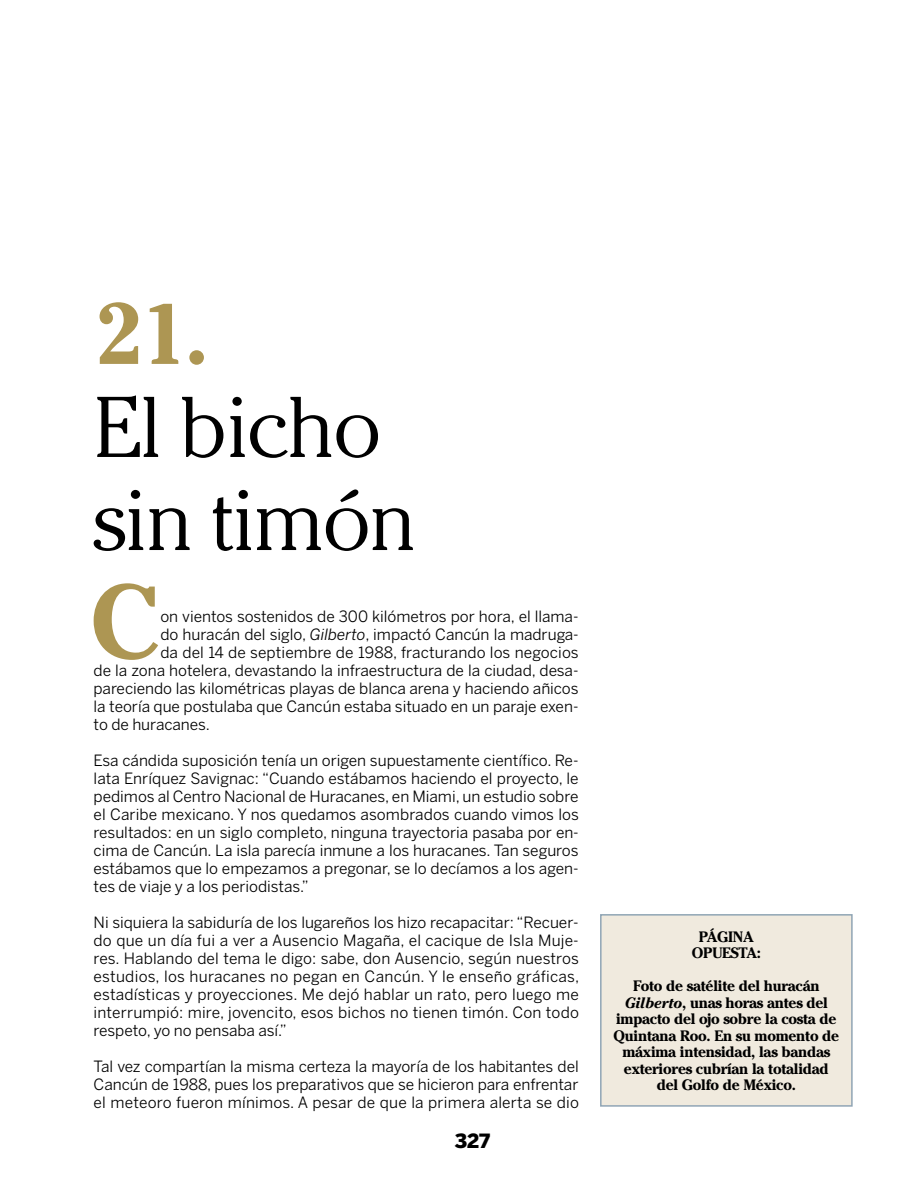
<style>
.page{position:relative;width:915px;height:1191px;background:#fff}
.page>*{position:absolute;margin:0;border:0;box-sizing:border-box;transform-origin:0 0}
.t1{font:700 103.5px "Cheltenham Std";color:#ad9653}
.t2{font:300 85.5px/93px "Cheltenham Std";letter-spacing:-.025em;color:#000}
.t3{font:700 85.5px "Cheltenham Std";color:#ad9653}
.t4{font:900 19.5px "Benton Sans";color:#000}
.t5{font:15.45px/18px "Benton Sans";letter-spacing:-.005em;color:#000;text-align:justify}
.t6{font:700 15px/16.5px "Cheltenham Std";letter-spacing:-.02em;color:#000;text-align:center}
.s1{font-style:italic}
</style>
<div class="page">
<div style="left:600px;top:914px;width:252px;height:192px;background:#f0eade;border:2px solid #90a5b5"></div>
<h2 class="t3" style="left:94px;top:283px;width:116px">21.</h2>
<h2 class="t2" style="left:94px;top:380px;width:325px">El bicho sin timón</h2>
<h1 class="t1" style="left:91px;top:560px;width:70px">C</h1>
<p class="t5" style="left:160px;top:607px;width:420px">on vientos sostenidos de 300 kilómetros por hora, el llama-</p>
<p class="t5" style="left:160px;top:625px;width:420px">do huracán del siglo, <span class="s1">Gilberto</span>, impactó Cancún la madruga-</p>
<p class="t5" style="left:160px;top:643px;width:420px">da del 14 de septiembre de 1988, fracturando los negocios</p>
<p class="t5" style="left:94px;top:661px;width:486px">de la zona hotelera, devastando la infraestructura de la ciudad, desa-</p>
<p class="t5" style="left:94px;top:679px;width:486px">pareciendo las kilométricas playas de blanca arena y haciendo añicos</p>
<p class="t5" style="left:94px;top:697px;width:486px">la teoría que postulaba que Cancún estaba situado en un paraje exen-</p>
<p class="t5" style="left:94px;top:715px;width:118px">to de huracanes.</p>
<p class="t5" style="left:94px;top:751px;width:486px">Esa cándida suposición tenía un origen supuestamente científico. Re&shy;lata Enríquez Savignac: “Cuando estábamos haciendo el proyecto, le pedimos al Centro Nacional de Huracanes, en Miami, un estudio sobre el Caribe mexicano. Y nos quedamos asombrados cuando vimos los resultados: en un siglo completo, ninguna trayectoria pasaba por en&shy;cima de Cancún. La isla parecía inmune a los huracanes. Tan seguros estábamos que lo empezamos a pregonar, se lo decíamos a los agen&shy;tes de viaje y a los periodistas.”</p>
<p class="t5" style="left:94px;top:913px;width:487px">Ni siquiera la sabiduría de los lugareños los hizo recapacitar: “Recuer&shy;do que un día fui a ver a Ausencio Magaña, el cacique de Isla Muje&shy;res. Hablando del tema le digo: sabe, don Ausencio, según nuestros estudios, los huracanes no pegan en Cancún. Y le enseño gráficas, estadísticas y proyecciones. Me dejó hablar un rato, pero luego me interrumpió: mire, jovencito, esos bichos no tienen timón. Con todo respeto, yo no pensaba así.”</p>
<p class="t5" style="left:94px;top:1057px;width:487px">Tal vez compartían la misma certeza la mayoría de los habitantes del Cancún de 1988, pues los preparativos que se hicieron para enfrentar el meteoro fueron mínimos. A pesar de que la primera alerta se dio</p>
<p class="t4" style="left:454px;top:1129px;width:37px">327</p>
<p class="t6" style="left:691px;top:928px;width:71px">Página opuesta:</p>
<p class="t6" style="left:613px;top:977px;width:227px">Foto de satélite del huracán<br><span class="s1">Gilberto</span>, unas horas antes del impacto del ojo sobre la costa de<br>Quintana Roo. En su momento de máxima intensidad, las bandas exteriores cubrían la totalidad del Golfo de México.</p>
</div>
